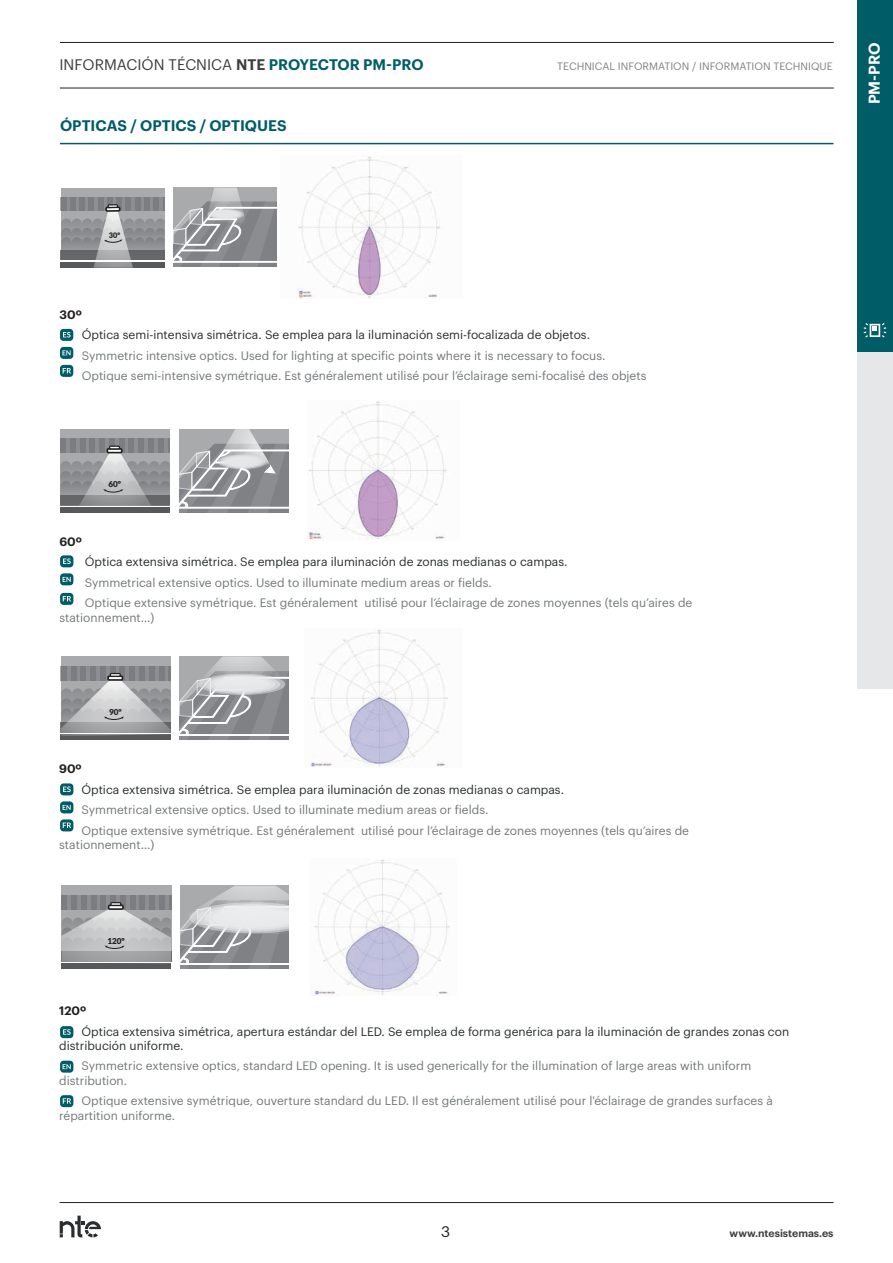
<style>
.page{position:relative;width:893px;height:1263px;background:#fff}
.page>*{position:absolute;margin:0;border:0;box-sizing:border-box;transform-origin:0 0}
.t1{font:600 15.45px "Graphik";color:#fff}
.t2{font:15px "Graphik";color:#3e3e3f}
.t3{font:600 15px "Graphik";color:#005d68}
.t4{font:600 15px "Graphik";color:#fff}
.t5{font:15px "Graphik";color:#231f20}
.t6{font:12px/20.4px "Graphik";color:#74787a}
.t7{font:12px/14.4px "Graphik";color:#292d2f}
.t8{font:600 12px "Graphik";color:#231f20}
.t9{font:10.5px "Graphik";color:#808285}
.t10{font:600 10.5px "Graphik";color:#3e3e3f}
.t11{font:900 8.1px "Lato";color:#231f20}
.s1{font-weight:600}
.s2{font-weight:600;color:#005d68}
</style>
<div class="page">
<div style="left:857px;top:337px;width:36px;height:351px;background:#e6e7e9"></div>
<div style="left:857px;top:0;width:36px;height:351px;background:#005d68"></div>
<hr style="left:60px;top:42px;width:774px;height:1px;background:#231f20">
<hr style="left:60px;top:88px;width:774px;height:1px;background:#231f20">
<svg style="left:864px;top:323px;width:22px;height:14px"></svg>
<svg style="left:60px;top:1215px;width:41px;height:22px"></svg>
<hr style="left:60px;top:1202px;width:773px;height:1px;background:#231f20">
<hr style="left:60px;top:143px;width:773px;height:1px;background:#075965">
<img style="left:292px;top:157px;width:148px;height:142px">
<div style="left:60px;top:429px;width:110px;height:76px;background:linear-gradient(to right,#a8aaac,#a8aaac)"></div>
<svg style="left:60px;top:439px;width:110px;height:74px;background:#949597"></svg>
<svg style="left:179px;top:429px;width:109px;height:83px;background:#a2a3a5"></svg>
<svg style="left:217px;top:454px;width:48px;height:15px"></svg>
<svg style="left:220px;top:455px;width:42px;height:13px"></svg>
<div style="left:223px;top:456px;width:37px;height:11px;background:#e6e7e9;border-radius:50%"></div>
<div style="left:60px;top:555px;width:13px;height:12px;background:#005d68;border-radius:4px"></div>
<svg style="left:63px;top:558px;width:8px;height:6px"></svg>
<div style="left:60px;top:593px;width:13px;height:12px;background:#005d68;border-radius:4px"></div>
<svg style="left:63px;top:596px;width:8px;height:5px"></svg>
<svg style="left:60px;top:573px;width:13px;height:12px"></svg>
<svg style="left:63px;top:577px;width:8px;height:5px"></svg>
<div style="left:60px;top:783px;width:13px;height:12px;background:#005d68;border-radius:4px"></div>
<svg style="left:63px;top:786px;width:8px;height:6px"></svg>
<div style="left:60px;top:819px;width:13px;height:12px;background:#005d68;border-radius:4px"></div>
<svg style="left:63px;top:822px;width:8px;height:6px"></svg>
<div style="left:60px;top:801px;width:13px;height:12px;background:#005d68;border-radius:4px"></div>
<svg style="left:63px;top:805px;width:8px;height:5px"></svg>
<div style="left:60px;top:1026px;width:13px;height:12px;background:#005d68;border-radius:4px"></div>
<svg style="left:63px;top:1029px;width:8px;height:6px"></svg>
<div style="left:60px;top:1095px;width:13px;height:12px;background:#005d68;border-radius:4px"></div>
<svg style="left:63px;top:1098px;width:8px;height:6px"></svg>
<svg style="left:60px;top:1061px;width:13px;height:12px"></svg>
<svg style="left:63px;top:1064px;width:8px;height:5px"></svg>
<div style="left:61px;top:656px;width:110px;height:76px;background:#a8aaac"></div>
<div style="left:61px;top:666px;width:110px;height:14px;background:#8c8e91"></div>
<div style="left:61px;top:666px;width:6px;height:14px;background:#7c7d80"></div>
<div style="left:71px;top:666px;width:5px;height:14px;background:#7c7d80"></div>
<div style="left:80px;top:666px;width:6px;height:14px;background:#7c7d80"></div>
<div style="left:90px;top:666px;width:6px;height:14px;background:#7c7d80"></div>
<div style="left:100px;top:666px;width:6px;height:14px;background:#7c7d80"></div>
<div style="left:110px;top:666px;width:6px;height:14px;background:#7c7d80"></div>
<div style="left:120px;top:666px;width:5px;height:14px;background:#7c7d80"></div>
<div style="left:129px;top:666px;width:6px;height:14px;background:#7c7d80"></div>
<div style="left:139px;top:666px;width:6px;height:14px;background:#7c7d80"></div>
<div style="left:149px;top:666px;width:6px;height:14px;background:#7c7d80"></div>
<div style="left:159px;top:666px;width:6px;height:14px;background:#7c7d80"></div>
<hr style="left:168px;top:666px;width:3px;height:14px;background:#6c6d70">
<svg style="left:61px;top:673px;width:110px;height:67px"></svg>
<div style="left:110px;top:673px;width:11px;height:4px;border:1px solid #231f20"></div>
<svg style="left:180px;top:656px;width:109px;height:84px;background:#a9abad"></svg>
<div style="left:61px;top:188px;width:104px;height:72px;background:#a8aaac"></div>
<svg style="left:174px;top:188px;width:103px;height:78px;background:#9fa0a3"></svg>
<svg style="left:208px;top:209px;width:36px;height:11px"></svg>
<svg style="left:210px;top:209px;width:32px;height:10px"></svg>
<div style="left:212px;top:210px;width:28px;height:9px;background:#e6e7e9;border-radius:50%"></div>
<div style="left:60px;top:329px;width:13px;height:12px;background:#005d68;border-radius:4px"></div>
<svg style="left:63px;top:332px;width:8px;height:5px"></svg>
<svg style="left:60px;top:365px;width:13px;height:12px"></svg>
<svg style="left:63px;top:368px;width:8px;height:5px"></svg>
<div style="left:60px;top:347px;width:13px;height:12px;background:#005d68;border-radius:4px"></div>
<svg style="left:62px;top:350px;width:9px;height:5px"></svg>
<div style="left:61px;top:886px;width:110px;height:75px;background:#a8aaac"></div>
<svg style="left:61px;top:895px;width:110px;height:74px"></svg>
<div style="left:110px;top:902px;width:11px;height:4px;border:1px solid #231f20"></div>
<svg style="left:180px;top:886px;width:109px;height:83px;background:#b4b6b8"></svg>
<img style="left:312px;top:859px;width:138px;height:137px">
<img style="left:304px;top:629px;width:145px;height:138px">
<img style="left:307px;top:401px;width:140px;height:138px">
<svg style="left:61px;top:197px;width:104px;height:71px"></svg>
<p class="t2" style="left:59px;top:54px;width:366px">INFORMACIÓN TÉCNICA <span class="s1">NTE</span> <span class="s2">PROYECTOR PM-PRO</span></p>
<p class="t3" style="left:60px;top:114px;width:228px">ÓPTICAS / OPTICS / OPTIQUES</p>
<p class="t9" style="left:557px;top:58px;width:277px">TECHNICAL INFORMATION / INFORMATION TECHNIQUE</p>
<p class="t4" style="left:863px;top:101px;width:60px;rotate:-90deg">PULSAR</p>
<p class="t1" style="left:862px;top:104px;width:63px;rotate:-90deg">PM-PRO</p>
<p class="t8" style="left:59px;top:305px;width:24px">30º</p>
<p class="t7" style="left:82px;top:327px;width:510px">Óptica semi-intensiva simétrica. Se emplea para la iluminación semi-focalizada de objetos.</p>
<p class="t6" style="left:82px;top:344px;width:566px">Symmetric intensive optics. Used for lighting at specific points where it is necessary to focus.<br>Optique semi-intensive symétrique. Est généralement utilisé pour l’éclairage semi-focalisé des objets</p>
<p class="t8" style="left:59px;top:532px;width:24px">60º</p>
<p class="t11" style="left:108px;top:479px;width:14px">60º</p>
<p class="t7" style="left:85px;top:554px;width:484px">Óptica extensiva simétrica. Se emplea para iluminación de zonas medianas o campas.</p>
<p class="t6" style="left:85px;top:571px;width:609px">Symmetrical extensive optics. Used to illuminate medium areas or fields.<br>Optique extensive symétrique. Est généralement utilisé pour l’éclairage de zones moyennes (tels qu’aires de</p>
<p class="t6" style="left:59px;top:606px;width:97px">stationnement…)</p>
<p class="t8" style="left:59px;top:760px;width:24px">90º</p>
<p class="t11" style="left:109px;top:707px;width:14px">90º</p>
<p class="t7" style="left:81px;top:781px;width:484px">Óptica extensiva simétrica. Se emplea para iluminación de zonas medianas o campas.</p>
<p class="t6" style="left:81px;top:799px;width:609px">Symmetrical extensive optics. Used to illuminate medium areas or fields.<br>Optique extensive symétrique. Est généralement utilisé pour l’éclairage de zones moyennes (tels qu’aires de</p>
<p class="t6" style="left:59px;top:833px;width:97px">stationnement…)</p>
<p class="t11" style="left:107px;top:936px;width:19px">120º</p>
<p class="t8" style="left:59px;top:1002px;width:28px">120º</p>
<p class="t7" style="left:59px;top:1023px;width:731px;text-indent:22px">Óptica extensiva simétrica, apertura estándar del LED. Se emplea de forma genérica para la iluminación de grandes zonas con distribución uniforme.</p>
<p class="t6" style="left:59px;top:1058px;width:694px;line-height:14.4px;text-indent:22px">Symmetric extensive optics, standard LED opening. It is used generically for the illumination of large areas with uniform distribution.</p>
<p class="t6" style="left:59px;top:1092px;width:715px;line-height:14.4px;text-indent:22px">Optique extensive symétrique, ouverture standard du LED. Il est généralement utilisé pour l'éclairage de grandes surfaces à répartition uniforme.</p>
<p class="t5" style="left:441px;top:1220px;width:11px">3</p>
<p class="t10" style="left:730px;top:1225px;width:105px">www.ntesistemas.es</p>
</div>
